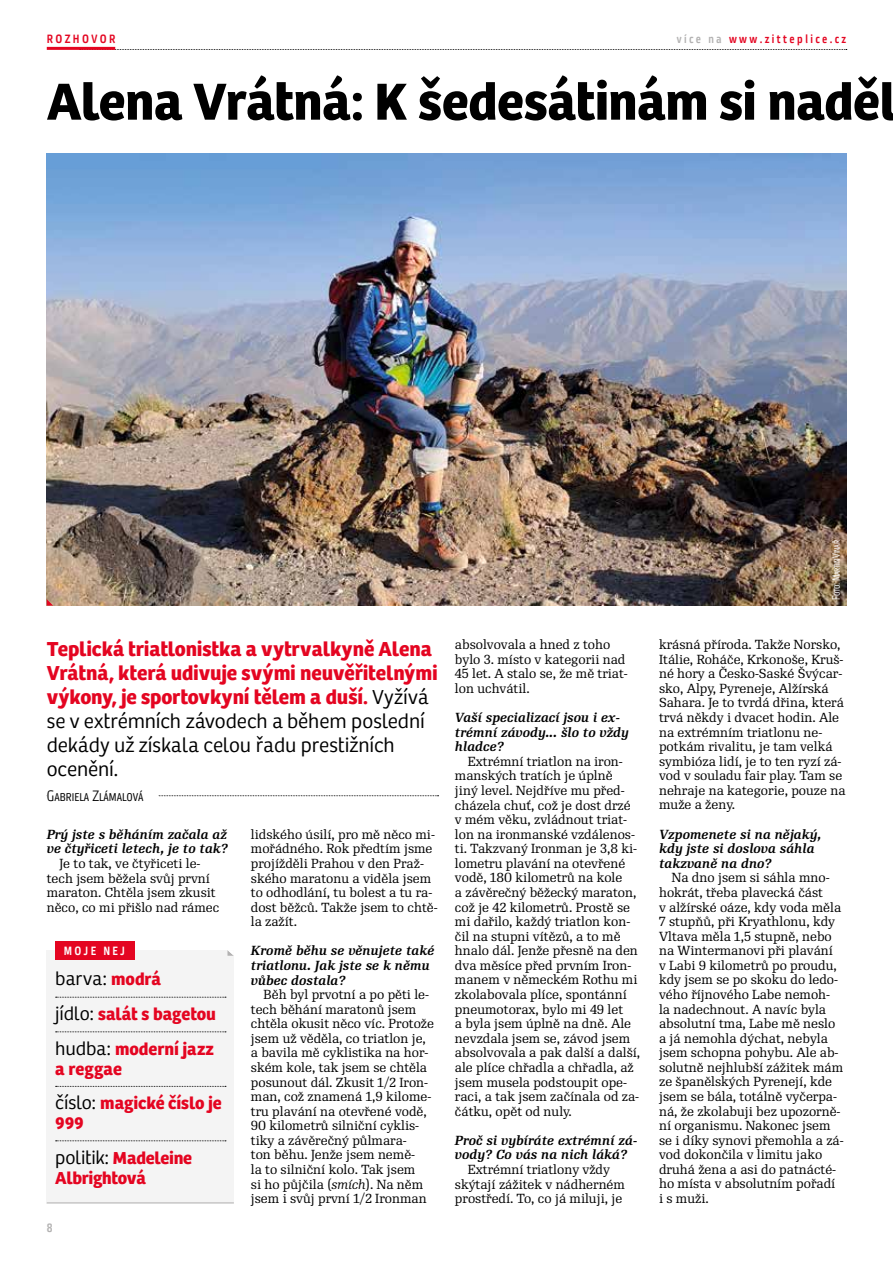
<style>
.page{position:relative;width:893px;height:1263px;background:#fff}
.page>*{position:absolute;margin:0;border:0;box-sizing:border-box;transform-origin:0 0}
.t1{font:700 54px "Bree";letter-spacing:-.005em;color:#000}
.t2{font:700 21px/24px "Bree";letter-spacing:-.005em;color:#e40521}
.t3{font:300 19.5px "Bree";letter-spacing:.01em;color:#000}
.t4{font:700 18px/34.7px "Bree";letter-spacing:-.005em;color:#e40521}
.t5{font:15px "Vida 21 Pro";color:#000}
.t6{font:12.75px/14.5px "Re Public";color:#000}
.t7{font:italic 700 12.75px/14.5px "Re Public";color:#000}
.t8{font:12px "Vida 23 Pro";letter-spacing:.2em;color:#e40521}
.t9{font:12px "Vida 23 Pro";letter-spacing:.2em;color:#fff}
.t10{font:12px "Vida 23 Pro";color:#b3b2b2}
.t11{font:10.5px "Vida 21 Pro";letter-spacing:-.04em;color:#fff}
.s1{color:#b3b2b2}
.s2{font-weight:300;color:#000}
.s3{font-style:italic}
.s4{font-weight:700;font-size:18px;color:#e40521}
.s5{font-weight:300;font-size:19.5px;color:#000}
</style>
<div class="page">
<svg style="left:115px;top:49px;width:732px;height:1px"></svg>
<hr style="left:47px;top:47px;width:68px;height:3px;background:#e40521">
<div style="left:47px;top:950px;width:187px;height:253px;background:#f4f4f4"></div>
<svg style="left:56px;top:997px;width:170px;height:1px"></svg>
<svg style="left:56px;top:1031px;width:170px;height:1px"></svg>
<svg style="left:56px;top:1086px;width:170px;height:1px"></svg>
<svg style="left:56px;top:1140px;width:170px;height:1px"></svg>
<div style="left:55px;top:941px;width:79px;height:19px;background:#e40521"></div>
<svg style="left:227px;top:950px;width:7px;height:6px"></svg>
<hr style="left:47px;top:1202px;width:187px;height:1px;background:#b3b2b2">
<svg style="left:158px;top:795px;width:281px;height:1px"></svg>
<img style="left:47px;top:154px;width:799px;height:452px">
<svg style="left:47px;top:599px;width:6px;height:7px"></svg>
<p class="t8" style="left:47px;top:30px;width:70px">ROZHOVOR</p>
<p class="t8" style="left:677px;top:30px;width:171px"><span class="s1">více na</span> www.zitteplice.cz</p>
<h1 class="t1" style="left:47px;top:69px;width:853px">Alena Vrátná: K šedesátinám si naděl</h1>
<h2 class="t2" style="left:47px;top:637px;width:392px">Teplická triatlonistka a vytrvalkyně Alena Vrátná, která udivuje svými neuvěřitelnými výkony, je sportovkyní tělem a duší. <span class="s2">Vyžívá se v extrémních závodech a během poslední dekády už získala celou řadu prestižních ocenění.</span></h2>
<p class="t5" style="left:47px;top:785px;width:98px">Gabriela Zlámalová</p>
<p class="t7" style="left:47px;top:827px;width:183px">Prý jste s běháním začala až ve čtyřiceti letech, je to tak?</p>
<p class="t6" style="left:47px;top:856px;width:174px;text-indent:13px">Je to tak, ve čtyřiceti le&shy;tech jsem běžela svůj první maraton. Chtěla jsem zkusit něco, co mi přišlo nad rámec</p>
<p class="t6" style="left:251px;top:827px;width:188px">lidského úsilí, pro mě něco mi&shy;mořádného. Rok předtím jsme projížděli Prahou v den Praž&shy;ského maratonu a viděla jsem to odhodlání, tu bolest a tu ra&shy;dost běžců. Takže jsem to chtě&shy;la zažít.</p>
<p class="t7" style="left:251px;top:944px;width:185px">Kromě běhu se věnujete také triatlonu. Jak jste se k němu vůbec dostala?</p>
<p class="t6" style="left:251px;top:987px;width:185px;text-indent:13px">Běh byl prvotní a po pěti le&shy;tech běhání maratonů jsem chtěla okusit něco víc. Protože jsem už věděla, co triatlon je, a bavila mě cyklistika na hor&shy;ském kole, tak jsem se chtěla posunout dál. Zkusit 1/2 Iron&shy;man, což znamená 1,9 kilome&shy;tru plavání na otevřené vodě,<br>90 kilometrů silniční cyklis&shy;tiky a závěrečný půlmara-<br>ton běhu. Jenže jsem nemě-<br>la to silniční kolo. Tak jsem<br>si ho půjčila (<span class="s3">smích</span>). Na něm jsem i svůj první 1/2 Ironman</p>
<p class="t9" style="left:64px;top:941px;width:63px">MOJE NEJ</p>
<h3 class="t3" style="left:55px;top:968px;width:107px">barva: <span class="s4">modrá</span></h3>
<h3 class="t4" style="left:55px;top:997px;width:162px"><span class="s5">jídlo:</span> salát s bagetou <span class="s5">hudba:</span> moderní jazz</h3>
<h3 class="t4" style="left:55px;top:1051px;width:168px">a reggae<br><span class="s5">číslo:</span> magické číslo je</h3>
<h3 class="t4" style="left:55px;top:1106px;width:138px">999<br><span class="s5">politik:</span> Madeleine</h3>
<h3 class="t4" style="left:55px;top:1160px;width:92px">Albrightová</h3>
<p class="t10" style="left:47px;top:1219px;width:7px">8</p>
<p class="t6" style="left:455px;top:637px;width:174px">absolvovala a hned z toho bylo 3. místo v kategorii nad<br>45 let. A stalo se, že mě triat&shy;lon uchvátil.</p>
<p class="t7" style="left:455px;top:710px;width:175px">Vaší specializací jsou i ex&shy;trémní závody... šlo to vždy hladce?</p>
<p class="t6" style="left:455px;top:754px;width:187px;text-indent:13px">Extrémní triatlon na iron&shy;manských tratích je úplně<br>jiný level. Nejdříve mu před&shy;cházela chuť, což je dost drzé v mém věku, zvládnout triat&shy;lon na ironmanské vzdálenos&shy;ti. Takzvaný Ironman je 3,8 ki&shy;lometru plavání na otevřené vodě, 180 kilometrů na kole<br>a závěrečný běžecký maraton, což je 42 kilometrů. Prostě se mi dařilo, každý triatlon kon&shy;čil na stupni vítězů, a to mě hnalo dál. Jenže přesně na den dva měsíce před prvním Iron&shy;manem v německém Rothu mi zkolabovala plíce, spontánní pneumotorax, bylo mi 49 let<br>a byla jsem úplně na dně. Ale nevzdala jsem se, závod jsem absolvovala a pak další a další, ale plíce chřadla a chřadla, až jsem musela podstoupit ope&shy;raci, a tak jsem začínala od za&shy;čátku, opět od nuly.</p>
<p class="t7" style="left:455px;top:1133px;width:184px">Proč si vybíráte extrémní zá&shy;vody? Co vás na nich láká?</p>
<p class="t6" style="left:455px;top:1162px;width:172px;text-align:center">Extrémní triatlony vždy skýtají zážitek v nádherném prostředí. To, co já miluji, je</p>
<p class="t11" style="left:829px;top:600px;width:61px;rotate:-90deg">Foto: Martin Vinař</p>
<p class="t6" style="left:659px;top:637px;width:188px">krásná příroda. Takže Norsko,<br>Itálie, Roháče, Krkonoše, Kruš&shy;né hory a Česko-Saské Švýcar&shy;sko, Alpy, Pyreneje, Alžírská<br>Sahara. Je to tvrdá dřina, která trvá někdy i dvacet hodin. Ale na extrémním triatlonu ne&shy;potkám rivalitu, je tam velká symbióza lidí, je to ten ryzí zá&shy;vod v souladu fair play. Tam se nehraje na kategorie, pouze na muže a ženy.</p>
<p class="t7" style="left:659px;top:827px;width:164px">Vzpomenete si na nějaký, kdy jste si doslova sáhla takzvaně na dno?</p>
<p class="t6" style="left:659px;top:870px;width:186px;text-indent:13px">Na dno jsem si sáhla mno&shy;hokrát, třeba plavecká část<br>v alžírské oáze, kdy voda měla<br>7 stupňů, při Kryathlonu, kdy<br>Vltava měla 1,5 stupně, nebo na Wintermanovi při plavání<br>v Labi 9 kilometrů po proudu, kdy jsem se po skoku do ledo&shy;vého říjnového Labe nemoh&shy;la nadechnout. A navíc byla absolutní tma, Labe mě neslo a já nemohla dýchat, nebyla jsem schopna pohybu. Ale ab&shy;solutně nejhlubší zážitek mám ze španělských Pyrenejí, kde jsem se bála, totálně vyčerpa&shy;ná, že zkolabuji bez upozorně&shy;ní organismu. Nakonec jsem se i díky synovi přemohla a zá&shy;vod dokončila v limitu jako druhá žena a asi do patnácté&shy;ho místa v absolutním pořadí<br>i s muži.</p>
</div>
